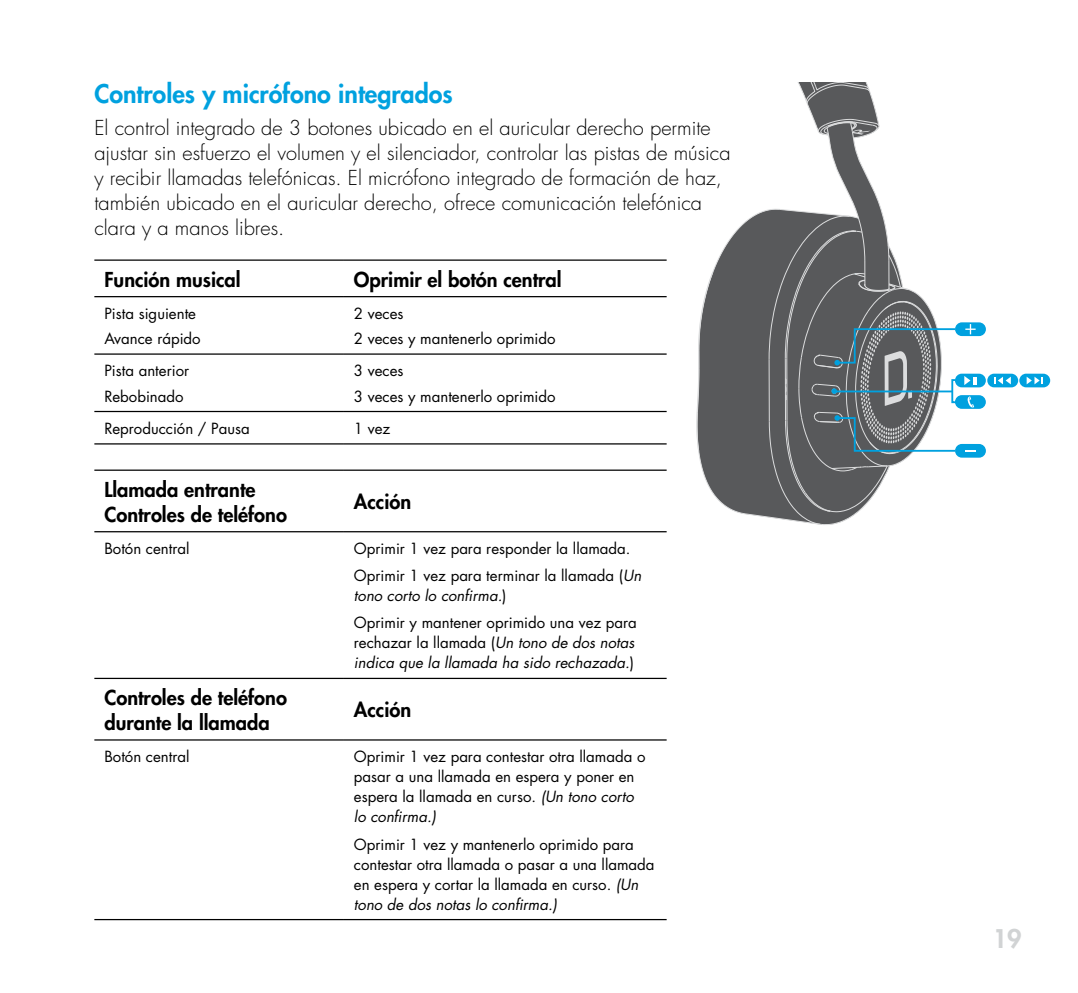
<style>
.page{position:relative;width:1078px;height:993px;background:#fff}
.page>*{position:absolute;margin:0;border:0;box-sizing:border-box;transform-origin:0 0}
.t1{font:800 25px "Futura Std";color:#00a1df}
.t2{font:800 25px "Futura Std";color:#d1d3d4}
.t3{font:300 20px/25px "Futura Std";color:#000}
.t4{font:800 20px/25px "Futura Std";color:#000}
.t5{font:15px/20px "Futura Std";color:#000}
.t6{font:italic 15px/20px "Futura Std";color:#000}
.s1{font-style:italic}
.s2{font-style:normal}
</style>
<div class="page">
<hr style="left:94px;top:296px;width:250px;height:1px;background:#000">
<hr style="left:344px;top:296px;width:322px;height:1px;background:#000">
<hr style="left:94px;top:353px;width:250px;height:1px;background:#000">
<hr style="left:344px;top:353px;width:322px;height:1px;background:#000">
<hr style="left:94px;top:411px;width:250px;height:1px;background:#000">
<hr style="left:344px;top:411px;width:322px;height:1px;background:#000">
<hr style="left:94px;top:443px;width:250px;height:1px;background:#000">
<hr style="left:344px;top:443px;width:322px;height:1px;background:#000">
<hr style="left:94px;top:259px;width:250px;height:2px;background:#000">
<hr style="left:344px;top:259px;width:322px;height:2px;background:#000">
<hr style="left:94px;top:531px;width:250px;height:1px;background:#000">
<hr style="left:344px;top:531px;width:322px;height:1px;background:#000">
<hr style="left:94px;top:677px;width:250px;height:1px;background:#000">
<hr style="left:344px;top:677px;width:322px;height:1px;background:#000">
<hr style="left:94px;top:739px;width:250px;height:1px;background:#000">
<hr style="left:344px;top:739px;width:322px;height:1px;background:#000">
<hr style="left:94px;top:918px;width:250px;height:1px;background:#000">
<hr style="left:344px;top:918px;width:322px;height:1px;background:#000">
<hr style="left:94px;top:469px;width:250px;height:1px;background:#000">
<hr style="left:344px;top:469px;width:322px;height:1px;background:#000">
<svg style="left:696px;top:82px;width:353px;height:443px"></svg>
<h1 class="t1" style="left:94px;top:78px;width:360px">Controles y micrófono integrados</h1>
<p class="t3" style="left:94px;top:116px;width:637px">El control integrado de 3 botones ubicado en el auricular derecho permite ajustar sin esfuerzo el volumen y el silenciador, controlar las pistas de música y recibir llamadas telefónicas. El micrófono integrado de formación de haz, también ubicado en el auricular derecho, ofrece comunicación telefónica clara y a manos libres.</p>
<h2 class="t4" style="left:104px;top:267px;width:138px">Función musical</h2>
<h2 class="t4" style="left:354px;top:267px;width:209px">Oprimir el botón central</h2>
<p class="t5" style="left:104px;top:301px;width:98px;line-height:25px">Pista siguiente<br>Avance rápido</p>
<p class="t5" style="left:354px;top:301px;width:203px;line-height:25px">2 veces<br>2 veces y mantenerlo oprimido</p>
<p class="t5" style="left:104px;top:358px;width:86px;line-height:25px">Pista anterior<br>Rebobinado</p>
<p class="t5" style="left:354px;top:358px;width:203px;line-height:25px">3 veces<br>3 veces y mantenerlo oprimido</p>
<p class="t5" style="left:104px;top:418px;width:147px">Reproducción / Pausa</p>
<p class="t5" style="left:354px;top:418px;width:38px">1 vez</p>
<h2 class="t4" style="left:104px;top:476px;width:184px">Llamada entrante<br>Controles de teléfono</h2>
<h2 class="t4" style="left:354px;top:489px;width:59px">Acción</h2>
<p class="t5" style="left:104px;top:538px;width:87px">Botón central</p>
<p class="t5" style="left:354px;top:535px;width:289px;line-height:27px">Oprimir 1 vez para responder la llamada.<br>Oprimir 1 vez para terminar la llamada (<span class="s1">Un</span></p>
<p class="t5" style="left:354px;top:582px;width:284px;line-height:27px"><span class="s1">tono corto lo confirma.</span>)<br>Oprimir y mantener oprimido una vez para</p>
<p class="t6" style="left:354px;top:632px;width:282px"><span class="s2">rechazar la llamada (</span>Un tono de dos notas indica que la llamada ha sido rechazada.<span class="s2">)</span></p>
<h2 class="t4" style="left:104px;top:684px;width:184px">Controles de teléfono durante la llamada</h2>
<h2 class="t4" style="left:354px;top:697px;width:59px">Acción</h2>
<p class="t5" style="left:104px;top:746px;width:87px">Botón central</p>
<p class="t5" style="left:354px;top:746px;width:293px">Oprimir 1 vez para contestar otra llamada o pasar a una llamada en espera y poner en espera la llamada en curso. <span class="s1">(Un tono corto lo confirma.)</span></p>
<p class="t5" style="left:354px;top:833px;width:302px">Oprimir 1 vez y mantenerlo oprimido para contestar otra llamada o pasar a una llamada en espera y cortar la llamada en curso. <span class="s1">(Un tono de dos notas lo confirma.)</span></p>
<h1 class="t2" style="left:992px;top:922px;width:30px">19</h1>
</div>
